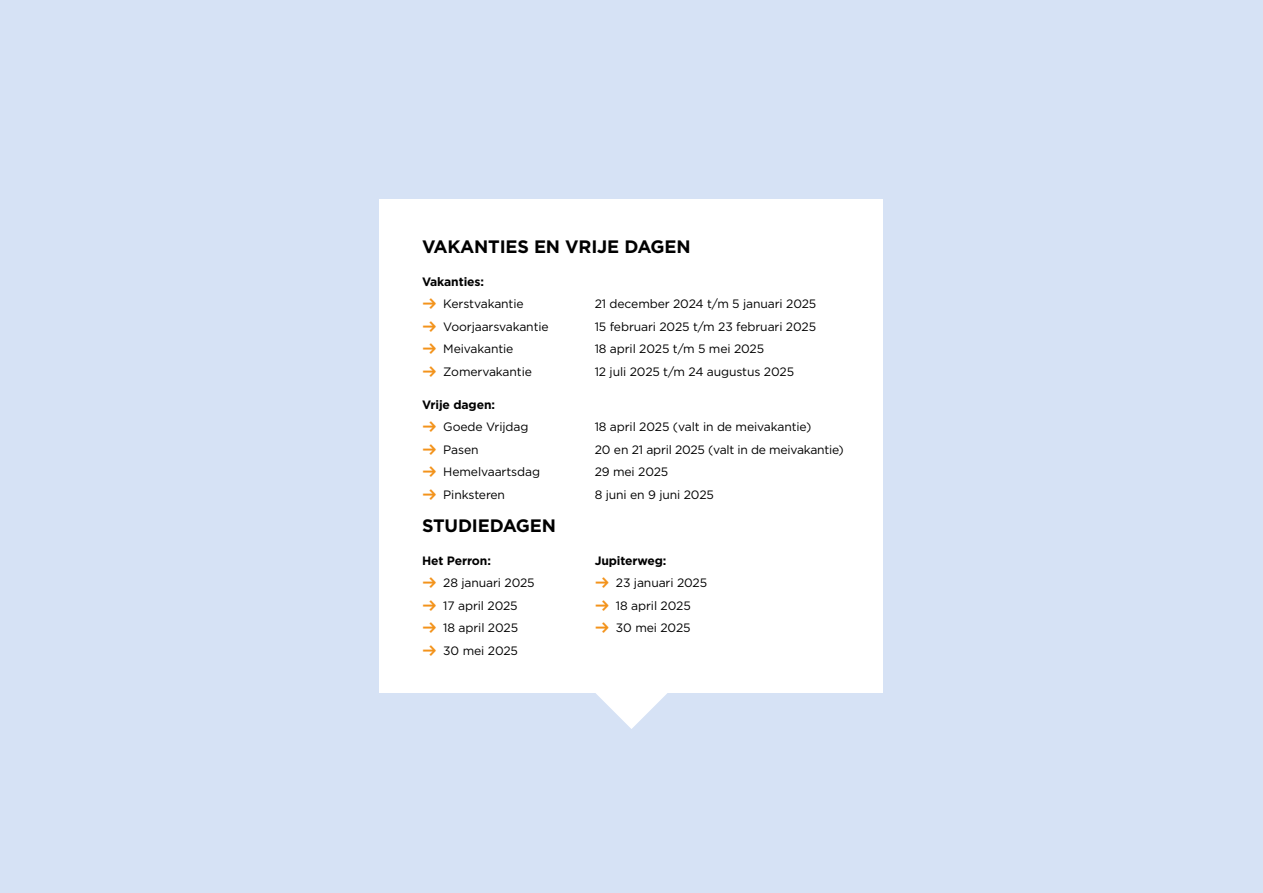
<style>
.page{position:relative;width:1263px;height:893px;background:#d6e2f5}
.page>*{position:absolute;margin:0;border:0;box-sizing:border-box;transform-origin:0 0}
.t1{font:700 18px "Gotham";letter-spacing:-.01em;color:#000}
.t2{font:12.15px "Gotham";letter-spacing:-.01em;color:#000}
.t3{font:700 12.15px "Gotham";letter-spacing:-.01em;color:#000}
.s1{font-family:"URWDIN";font-weight:600;font-size:18px;color:#f3931b}
</style>
<div class="page">
<div style="left:379px;top:200px;width:504px;height:493px;background:#fff"></div>
<svg style="left:596px;top:693px;width:71px;height:36px"></svg>
<h1 class="t1" style="left:422px;top:234px;width:270px">VAKANTIES EN VRIJE DAGEN</h1>
<p class="t3" style="left:422px;top:273px;width:64px">Vakanties:</p>
<p class="t2" style="left:422px;top:296px;width:103px"><span class="s1">→</span> Kerstvakantie</p>
<p class="t2" style="left:595px;top:296px;width:223px">21 december 2024 t/m 5 januari 2025</p>
<p class="t2" style="left:422px;top:318px;width:128px"><span class="s1">→</span> Voorjaarsvakantie</p>
<p class="t2" style="left:595px;top:318px;width:223px">15 februari 2025 t/m 23 februari 2025</p>
<p class="t2" style="left:422px;top:341px;width:93px"><span class="s1">→</span> Meivakantie</p>
<p class="t2" style="left:595px;top:341px;width:171px">18 april 2025 t/m 5 mei 2025</p>
<p class="t2" style="left:422px;top:363px;width:111px"><span class="s1">→</span> Zomervakantie</p>
<p class="t2" style="left:595px;top:363px;width:201px">12 juli 2025 t/m 24 augustus 2025</p>
<p class="t3" style="left:422px;top:396px;width:75px">Vrije dagen:</p>
<p class="t2" style="left:422px;top:419px;width:108px"><span class="s1">→</span> Goede Vrijdag</p>
<p class="t2" style="left:595px;top:419px;width:218px">18 april 2025 (valt in de meivakantie)</p>
<p class="t2" style="left:422px;top:441px;width:58px"><span class="s1">→</span> Pasen</p>
<p class="t2" style="left:595px;top:441px;width:251px">20 en 21 april 2025 (valt in de meivakantie)</p>
<p class="t2" style="left:422px;top:464px;width:119px"><span class="s1">→</span> Hemelvaartsdag</p>
<p class="t2" style="left:595px;top:464px;width:75px">29 mei 2025</p>
<p class="t2" style="left:422px;top:486px;width:85px"><span class="s1">→</span> Pinksteren</p>
<p class="t2" style="left:595px;top:486px;width:121px">8 juni en 9 juni 2025</p>
<h1 class="t1" style="left:422px;top:513px;width:135px">STUDIEDAGEN</h1>
<p class="t3" style="left:422px;top:552px;width:70px">Het Perron:</p>
<p class="t3" style="left:595px;top:552px;width:73px">Jupiterweg:</p>
<p class="t2" style="left:422px;top:575px;width:114px"><span class="s1">→</span> 28 januari 2025</p>
<p class="t2" style="left:595px;top:575px;width:114px"><span class="s1">→</span> 23 januari 2025</p>
<p class="t2" style="left:422px;top:597px;width:97px"><span class="s1">→</span> 17 april 2025</p>
<p class="t2" style="left:595px;top:597px;width:98px"><span class="s1">→</span> 18 april 2025</p>
<p class="t2" style="left:422px;top:620px;width:98px"><span class="s1">→</span> 18 april 2025</p>
<p class="t2" style="left:595px;top:620px;width:97px"><span class="s1">→</span> 30 mei 2025</p>
<p class="t2" style="left:422px;top:642px;width:97px"><span class="s1">→</span> 30 mei 2025</p>
</div>
